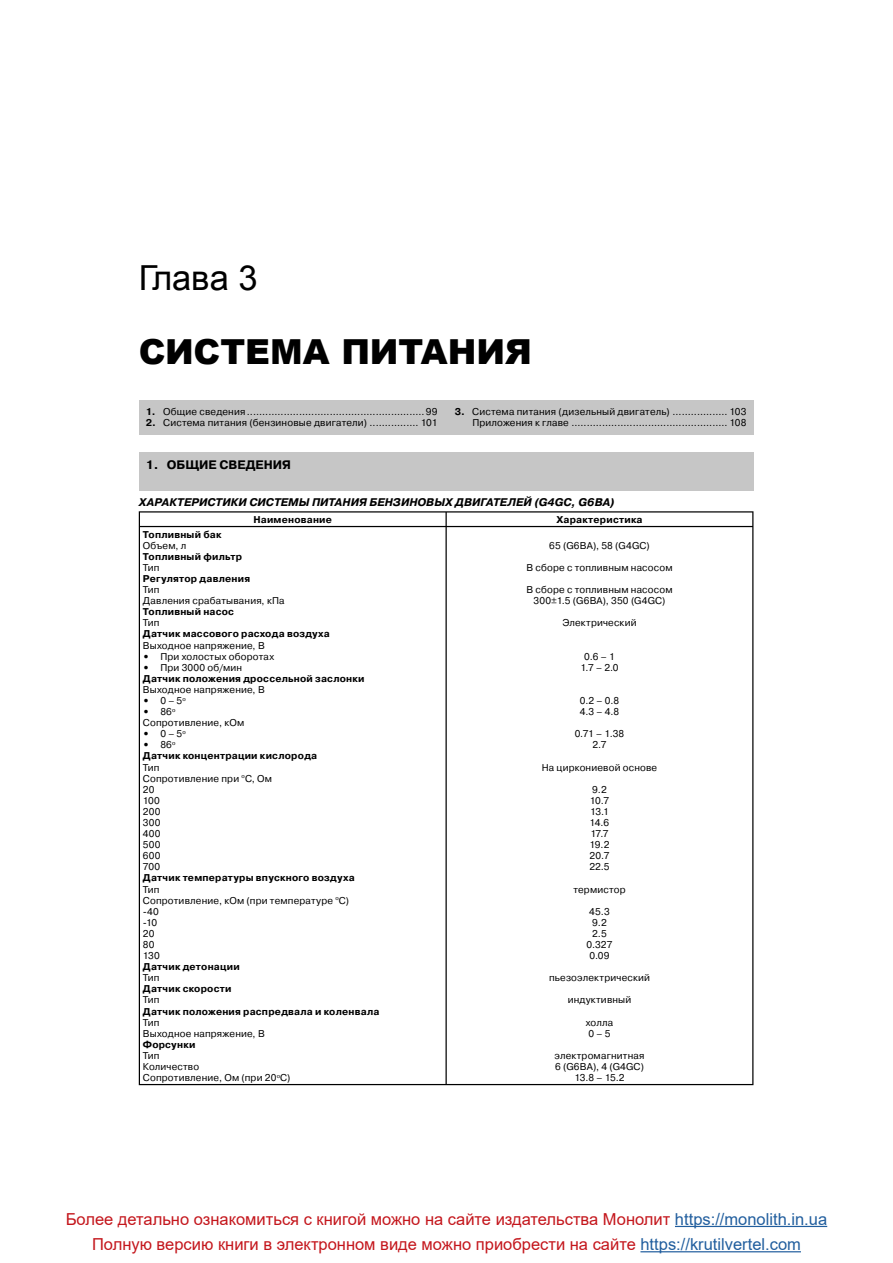
<style>
.page{position:relative;width:893px;height:1263px;background:#fff}
.page>*{position:absolute;margin:0;border:0;box-sizing:border-box;transform-origin:0 0}
.t1{font:900 34.5px "Arial";letter-spacing:-.005em;color:#000}
.t2{font:34.5px "Arial";letter-spacing:-.005em;color:#000}
.t3{font:16.5px "Arial";color:#c4161c}
.t4{font:700 12.3px "Pragmatica C";color:#000}
.t5{font:italic 700 11.1px "Pragmatica C";letter-spacing:.005em;color:#000}
.t6{font:9.9px/11.1px "Pragmatica C";letter-spacing:.015em;color:#000}
.t7{font:700 9.9px/11.1px "Pragmatica C";letter-spacing:.02em;color:#000}
.t8{font:9.9px/11.1px "Pragmatica C";letter-spacing:-.035em;color:#000}
.s1{font-weight:700}
.s2{font-weight:400}
.s3{color:#215e9e}
</style>
<div class="page">
<div style="left:139px;top:400px;width:614px;height:35px;background:#c6c6c6"></div>
<div style="left:139px;top:452px;width:614px;height:39px;background:#c6c6c6"></div>
<hr style="left:139px;top:511px;width:307px;height:1px;background:#000">
<svg style="left:139px;top:512px;width:1px;height:14px"></svg>
<hr style="left:446px;top:511px;width:307px;height:1px;background:#000">
<svg style="left:445px;top:512px;width:2px;height:14px"></svg>
<svg style="left:752px;top:512px;width:1px;height:14px"></svg>
<hr style="left:139px;top:526px;width:307px;height:1px;background:#000">
<hr style="left:139px;top:527px;width:1px;height:557px;background:#000">
<hr style="left:446px;top:526px;width:307px;height:1px;background:#000">
<hr style="left:445px;top:527px;width:2px;height:557px;background:#000">
<hr style="left:752px;top:527px;width:1px;height:557px;background:#000">
<hr style="left:139px;top:1084px;width:614px;height:1px;background:#000">
<hr style="left:640px;top:1251px;width:161px;height:1px;background:#215e9e">
<hr style="left:675px;top:1226px;width:152px;height:1px;background:#215e9e">
<h1 class="t2" style="left:139px;top:255px;width:120px">Глава 3</h1>
<h1 class="t1" style="left:139px;top:327px;width:395px">СИСТЕМА ПИТАНИЯ</h1>
<p class="t6" style="left:146px;top:406px;width:293px"><span class="s1">1.</span> Общие сведения ..........................................................99</p>
<p class="t6" style="left:146px;top:417px;width:293px"><span class="s1">2.</span> Система питания (бензиновые двигатели) ................ 101</p>
<p class="t6" style="left:455px;top:406px;width:293px;text-align:right"><span class="s1">3.</span> Система питания (дизельный двигатель) .................. 103<br>Приложения к главе ................................................... 108</p>
<p class="t4" style="left:146px;top:458px;width:147px">1. ОБЩИЕ СВЕДЕНИЯ</p>
<p class="t5" style="left:139px;top:497px;width:477px">ХАРАКТЕРИСТИКИ СИСТЕМЫ ПИТАНИЯ БЕНЗИНОВЫХ ДВИГАТЕЛЕЙ (G4GC, G6BA)</p>
<p class="t7" style="left:253px;top:514px;width:80px">Наименование</p>
<p class="t7" style="left:556px;top:514px;width:88px">Характеристика</p>
<p class="t7" style="left:143px;top:529px;width:80px">Топливный бак</p>
<p class="t6" style="left:143px;top:540px;width:45px">Объем, л</p>
<p class="t7" style="left:143px;top:551px;width:101px">Топливный фильтр</p>
<p class="t6" style="left:143px;top:562px;width:18px">Тип</p>
<p class="t7" style="left:143px;top:573px;width:109px">Регулятор давления</p>
<p class="t6" style="left:143px;top:584px;width:143px">Тип<br>Давления срабатывания, кПа</p>
<p class="t7" style="left:143px;top:606px;width:93px">Топливный насос</p>
<p class="t6" style="left:143px;top:617px;width:18px">Тип</p>
<p class="t7" style="left:143px;top:629px;width:189px">Датчик массового расхода воздуха</p>
<p class="t6" style="left:143px;top:640px;width:123px">Выходное напряжение, В</p>
<p class="t6" style="left:143px;top:651px;width:133px"><span class="s1">•</span> При холостых оборотах</p>
<p class="t7" style="left:143px;top:662px;width:223px">• <span class="s2">При 3000 об/мин<br></span>Датчик положения дроссельной заслонки</p>
<p class="t6" style="left:143px;top:684px;width:123px">Выходное напряжение, В</p>
<p class="t6" style="left:143px;top:695px;width:44px"><span class="s1">•</span> 0 – 5<sup>о</sup></p>
<p class="t6" style="left:143px;top:706px;width:103px"><span class="s1">•</span> 86<sup>о<br></sup>Сопротивление, кОм</p>
<p class="t6" style="left:143px;top:728px;width:44px"><span class="s1">•</span> 0 – 5<sup>о</sup></p>
<p class="t7" style="left:143px;top:740px;width:176px">• <span class="s2">86</span><sup>о<br></sup>Датчик концентрации кислорода</p>
<p class="t6" style="left:143px;top:762px;width:131px">Тип<br>Сопротивление при <sup>о</sup>С, Ом<br>20<br>100<br>200<br>300<br>400<br>500<br>600<br>700</p>
<p class="t7" style="left:143px;top:873px;width:213px">Датчик температуры впускного воздуха</p>
<p class="t6" style="left:143px;top:884px;width:208px">Тип<br>Сопротивление, кОм (при температуре <sup>о</sup>С) -40<br>-10<br>20<br>80<br>130</p>
<p class="t7" style="left:143px;top:961px;width:98px">Датчик детонации</p>
<p class="t6" style="left:143px;top:972px;width:18px">Тип</p>
<p class="t7" style="left:143px;top:983px;width:90px">Датчик скорости</p>
<p class="t6" style="left:143px;top:994px;width:18px">Тип</p>
<p class="t7" style="left:143px;top:1006px;width:238px">Датчик положения распредвала и коленвала</p>
<p class="t6" style="left:143px;top:1017px;width:123px">Тип<br>Выходное напряжение, В</p>
<p class="t7" style="left:143px;top:1039px;width:54px">Форсунки</p>
<p class="t6" style="left:143px;top:1050px;width:149px">Тип<br>Количество<br>Сопротивление, Ом (при 20<sup>о</sup>С)</p>
<p class="t6" style="left:549px;top:540px;width:102px">65 (G6BA), 58 (G4GC)</p>
<p class="t6" style="left:526px;top:562px;width:148px">В сборе с топливным насосом</p>
<p class="t6" style="left:526px;top:584px;width:148px;text-align:center">В сборе с топливным насосом<br>300±1.5 (G6BA), 350 (G4GC)</p>
<p class="t6" style="left:562px;top:617px;width:76px">Электрический</p>
<p class="t6" style="left:580px;top:651px;width:40px;text-align:center">0.6 – 1<br>1.7 – 2.0</p>
<p class="t6" style="left:580px;top:695px;width:41px">0.2 – 0.8<br>4.3 – 4.8</p>
<p class="t6" style="left:575px;top:728px;width:51px;text-align:center">0.71 – 1.38<br>2.7</p>
<p class="t6" style="left:542px;top:762px;width:117px">На циркониевой основе</p>
<p class="t8" style="left:589px;top:784px;width:22px">9.2<br>10.7<br>13.1<br>14.6<br>17.7<br>19.2<br>20.7<br>22.5</p>
<p class="t6" style="left:573px;top:884px;width:54px">термистор</p>
<p class="t6" style="left:586px;top:906px;width:28px;text-align:center">45.3<br>9.2<br>2.5<br>0.327<br>0.09</p>
<p class="t6" style="left:549px;top:972px;width:103px">пьезоэлектрический</p>
<p class="t6" style="left:568px;top:994px;width:65px">индуктивный</p>
<p class="t6" style="left:586px;top:1017px;width:29px">холла<br>0 – 5</p>
<p class="t6" style="left:554px;top:1050px;width:92px;text-align:center">электромагнитная<br>6 (G6BA), 4 (G4GC)<br>13.8 – 15.2</p>
<h2 class="t3" style="left:66px;top:1207px;width:763px">Более детально ознакомиться с книгой можно на сайте издательства Монолит <span class="s3">https://monolith.in.ua</span></h2>
<h2 class="t3" style="left:92px;top:1233px;width:710px">Полную версию книги в электронном виде можно приобрести на сайте <span class="s3">https://krutilvertel.com</span></h2>
</div>
